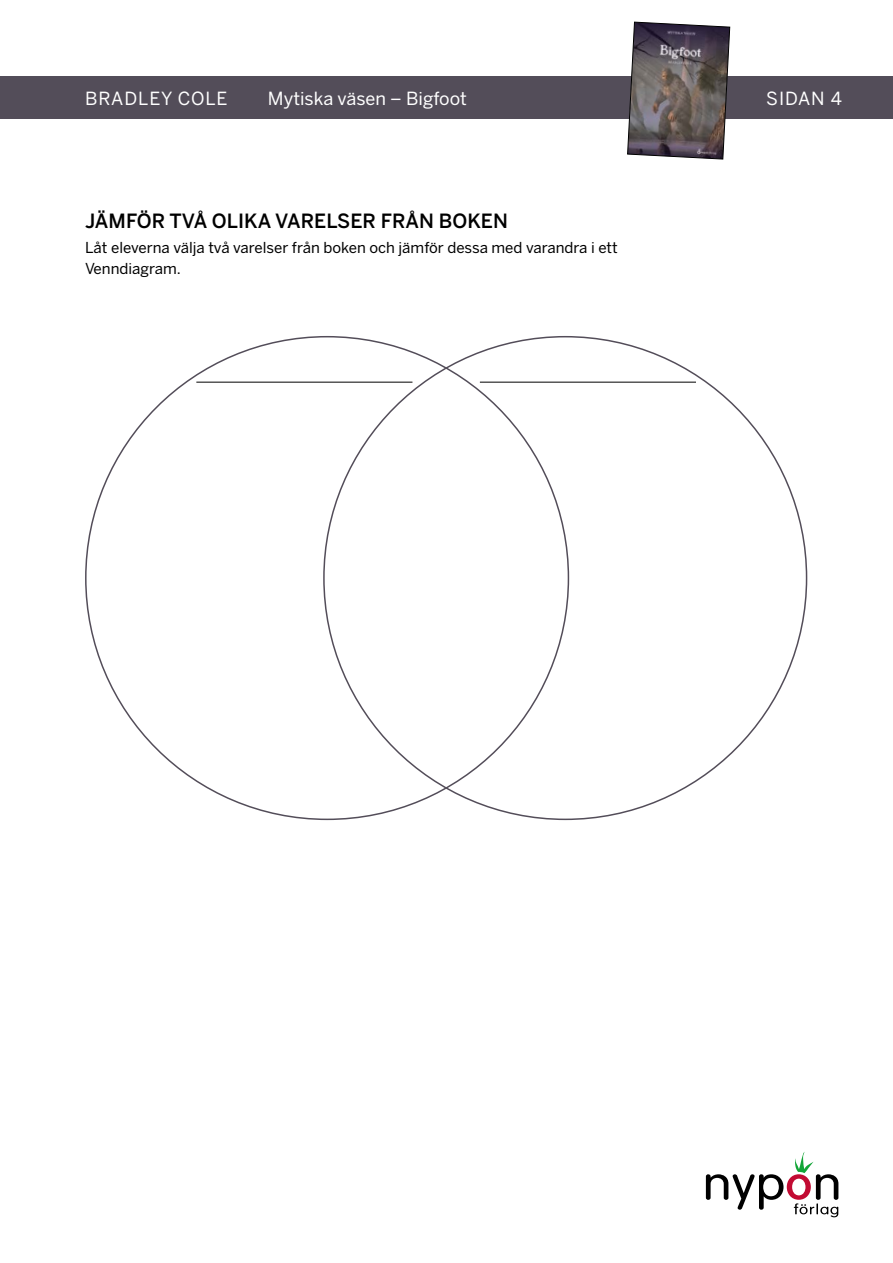
<style>
.page{position:relative;width:893px;height:1263px;background:#fff}
.page>*{position:absolute;margin:0;border:0;box-sizing:border-box;transform-origin:0 0}
.t1{font:500 19.5px "Benton Sans";color:#000}
.t2{font:18px "Benton Sans";color:#fff}
.t3{font:18px "Benton Sans";letter-spacing:.05em;color:#fff}
.t4{font:15px/21px "Benton Sans";color:#000}
</style>
<div class="page">
<svg style="left:706px;top:1152px;width:132px;height:65px"></svg>
<div style="left:0;top:77px;width:893px;height:42px;background:#534d59"></div>
<svg style="left:627px;top:21px;width:103px;height:139px;background:#696164"></svg>
<hr style="left:196px;top:382px;width:216px;height:1px;background:#000">
<hr style="left:480px;top:382px;width:216px;height:1px;background:#000">
<p class="t3" style="left:85px;top:87px;width:144px">BRADLEY COLE</p>
<p class="t2" style="left:268px;top:87px;width:201px">Mytiska väsen – Bigfoot</p>
<p class="t2" style="left:766px;top:87px;width:77px">SIDAN 4</p>
<h1 class="t1" style="left:85px;top:209px;width:424px">JÄMFÖR TVÅ OLIKA VARELSER FRÅN BOKEN</h1>
<p class="t4" style="left:85px;top:237px;width:534px">Låt eleverna välja två varelser från boken och jämför dessa med varandra i ett<br>Venndiagram.</p>
</div>
